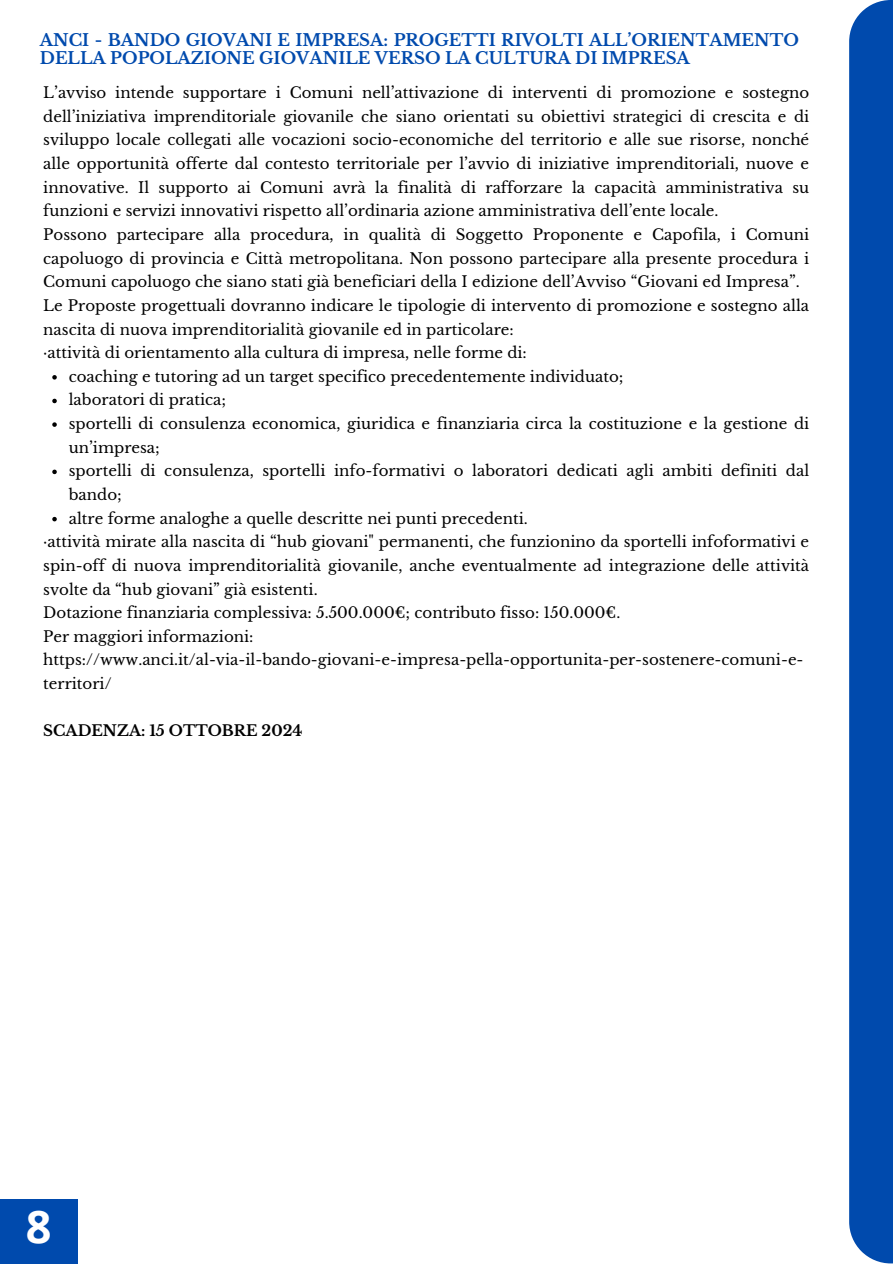
<style>
.page{position:relative;width:893px;height:1264px;background:#fff}
.page>*{position:absolute;margin:0;border:0;box-sizing:border-box;transform-origin:0 0}
.t1{font:700 45px "Open Sans";color:#fff}
.t2{font:700 16.5px/18px "Libre Baskerville";color:#004aad}
.t3{font:15px/23.7px "Libre Baskerville";color:#000}
.t4{font:700 15px "Libre Baskerville";color:#000}
</style>
<div class="page">
<div style="left:849px;top:0;width:43px;height:1262px;background:#004aad"></div>
<svg style="left:52px;top:375px;width:5px;height:4px"></svg>
<svg style="left:52px;top:399px;width:5px;height:4px"></svg>
<svg style="left:52px;top:422px;width:5px;height:5px"></svg>
<svg style="left:52px;top:469px;width:5px;height:5px"></svg>
<svg style="left:52px;top:517px;width:5px;height:4px"></svg>
<div style="left:0;top:1198px;width:77px;height:65px;background:#004aad"></div>
<p class="t2" style="left:40px;top:31px;width:760px">ANCI - BANDO GIOVANI E IMPRESA: PROGETTI RIVOLTI ALL’ORIENTAMENTO<br>DELLA POPOLAZIONE GIOVANILE VERSO LA CULTURA DI IMPRESA</p>
<p class="t3" style="left:43px;top:81px;width:767px;text-align:justify">L’avviso intende supportare i Comuni nell’attivazione di interventi di promozione e sostegno dell’iniziativa imprenditoriale giovanile che siano orientati su obiettivi strategici di crescita e di sviluppo locale collegati alle vocazioni socio-economiche del territorio e alle sue risorse, nonché alle opportunità offerte dal contesto territoriale per l’avvio di iniziative imprenditoriali, nuove e innovative. Il supporto ai Comuni avrà la finalità di rafforzare la capacità amministrativa su funzioni e servizi innovativi rispetto all’ordinaria azione amministrativa dell’ente locale.</p>
<p class="t3" style="left:43px;top:223px;width:767px;text-align:justify">Possono partecipare alla procedura, in qualità di Soggetto Proponente e Capofila, i Comuni capoluogo di provincia e Città metropolitana. Non possono partecipare alla presente procedura i Comuni capoluogo che siano stati già beneficiari della I edizione dell’Avviso “Giovani ed Impresa”.</p>
<p class="t3" style="left:43px;top:294px;width:767px">Le Proposte progettuali dovranno indicare le tipologie di intervento di promozione e sostegno alla nascita di nuova imprenditorialità giovanile ed in particolare:</p>
<p class="t3" style="left:43px;top:341px;width:485px">·attività di orientamento alla cultura di impresa, nelle forme di:</p>
<p class="t3" style="left:69px;top:365px;width:556px">coaching e tutoring ad un target specifico precedentemente individuato;</p>
<p class="t3" style="left:69px;top:388px;width:159px">laboratori di pratica;</p>
<p class="t3" style="left:69px;top:412px;width:741px">sportelli di consulenza economica, giuridica e finanziaria circa la costituzione e la gestione di un’impresa;</p>
<p class="t3" style="left:69px;top:459px;width:742px">sportelli di consulenza, sportelli info-formativi o laboratori dedicati agli ambiti definiti dal bando;</p>
<p class="t3" style="left:69px;top:506px;width:460px">altre forme analoghe a quelle descritte nei punti precedenti.</p>
<p class="t3" style="left:43px;top:530px;width:767px;text-align:justify">·attività mirate alla nascita di “hub giovani" permanenti, che funzionino da sportelli infoformativi e spin-off di nuova imprenditorialità giovanile, anche eventualmente ad integrazione delle attività svolte da “hub giovani” già esistenti.</p>
<p class="t3" style="left:43px;top:601px;width:578px">Dotazione finanziaria complessiva: 5.500.000€; contributo fisso: 150.000€.</p>
<p class="t3" style="left:43px;top:624px;width:212px">Per maggiori informazioni:</p>
<h2 class="t3" style="left:43px;top:648px;width:761px">https://www.anci.it/al-via-il-bando-giovani-e-impresa-pella-opportunita-per-sostenere-comuni-e&shy;territori/</h2>
<h1 class="t4" style="left:43px;top:721px;width:261px">SCADENZA: 15 OTTOBRE 2024</h1>
<p class="t1" style="left:26px;top:1194px;width:27px">8</p>
</div>
